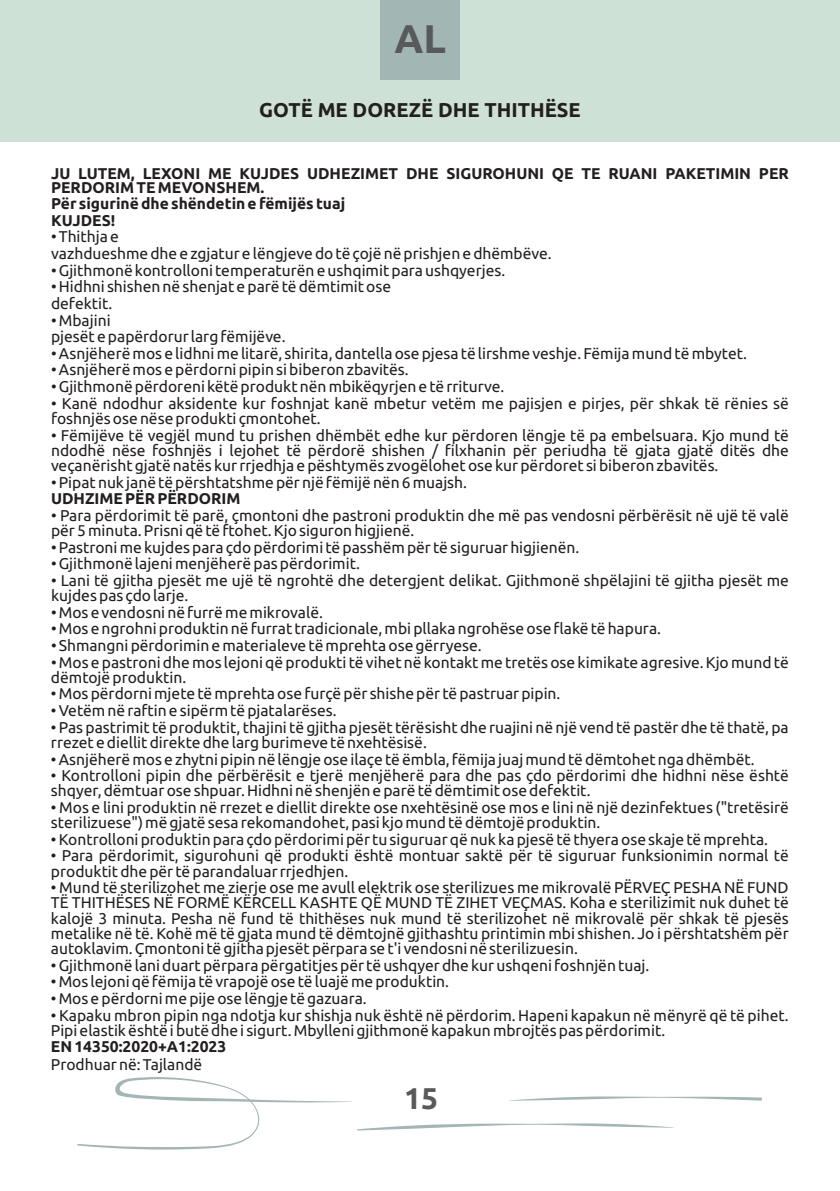
<style>
.page{position:relative;width:840px;height:1191px;background:#fff}
.page>*{position:absolute;margin:0;border:0;box-sizing:border-box;transform-origin:0 0}
.t1{font:700 40px "Ubuntu";color:#58595b}
.t2{font:700 30px "Ubuntu";color:#58595b}
.t3{font:700 20px "Ubuntu";color:#231f20}
.t4{font:15.6px/15.2px "Ubuntu";color:#231f20}
.t5{font:700 15.6px/13.6px "Ubuntu";color:#231f20}
</style>
<div class="page">
<div style="left:0;top:0;width:839px;height:142px;background:#cde1d6"></div>
<div style="left:380px;top:0;width:79px;height:79px;background:#a2b6b4"></div>
<svg style="left:77px;top:1077px;width:684px;height:72px"></svg>
<h1 class="t1" style="left:394px;top:22px;width:53px">AL</h1>
<p class="t3" style="left:259px;top:101px;width:323px">GOTË ME DOREZË DHE THITHËSE</p>
<p class="t5" style="left:51px;top:168px;width:739px">JU LUTEM, LEXONI ME KUJDES UDHEZIMET DHE SIGUROHUNI QE TE RUANI PAKETIMIN PER<br>PERDORIM TE MEVONSHEM.</p>
<p class="t5" style="left:51px;top:196px;width:295px;line-height:16.6px">Për sigurinë dhe shëndetin e fëmijës tuaj<br>KUJDES!</p>
<p class="t4" style="left:51px;top:229px;width:502px;line-height:16.6px">• Thithjae<br>vazhdueshme dhe e zgjatur e lëngjeve do të çojë në prishjen e dhëmbëve.</p>
<p class="t4" style="left:51px;top:263px;width:455px">• Gjithmonë kontrolloni temperaturën e ushqimit para ushqyerjes.</p>
<p class="t4" style="left:51px;top:279px;width:341px;line-height:16.6px">• Hidhni shishen në shenjat e parë të dëmtimit ose defektit.</p>
<p class="t4" style="left:51px;top:313px;width:236px;line-height:16.6px">• Mbajini<br>pjesët e papërdorur larg fëmijëve.</p>
<p class="t4" style="left:51px;top:346px;width:697px">• Asnjëherë mos e lidhni me litarë, shirita, dantella ose pjesa të lirshme veshje. Fëmija mund të mbytet.</p>
<p class="t4" style="left:51px;top:363px;width:359px">• Asnjëherë mos e përdorni pipin si biberon zbavitës.</p>
<p class="t4" style="left:51px;top:380px;width:454px">• Gjithmonë përdoreni këtë produkt nën mbikëqyrjen e të rriturve.</p>
<p class="t4" style="left:51px;top:396px;width:738px">• Kanë ndodhur aksidente kur foshnjat kanë mbetur vetëm me pajisjen e pirjes, për shkak të rënies së foshnjës ose nëse produkti çmontohet.</p>
<p class="t4" style="left:51px;top:428px;width:739px;text-align:justify">• Fëmijëve të vegjël mund tu prishen dhëmbët edhe kur përdoren lëngje të pa embelsuara. Kjo mund të ndodhë nëse foshnjës i lejohet të përdorë shishen / filxhanin për periudha të gjata gjatë ditës dhe veçanërisht gjatë natës kur rrjedhja e pështymës zvogëlohet ose kur përdoret si biberon zbavitës.</p>
<p class="t4" style="left:51px;top:475px;width:417px">• Pipat nuk janë të përshtatshme për një fëmijë nën 6 muajsh.</p>
<p class="t5" style="left:51px;top:493px;width:191px">UDHZIME PËR PËRDORIM</p>
<p class="t4" style="left:51px;top:508px;width:739px">• Para përdorimit të parë, çmontoni dhe pastroni produktin dhe më pas vendosni përbërësit në ujë të valë për 5 minuta. Prisni që të ftohet. Kjo siguron higjienë.</p>
<p class="t4" style="left:51px;top:540px;width:529px">• Pastroni me kujdes para çdo përdorimi të passhëm për të siguruar higjienën.</p>
<p class="t4" style="left:51px;top:557px;width:310px">• Gjithmonë lajeni menjëherë pas përdorimit.</p>
<p class="t4" style="left:51px;top:573px;width:739px">• Lani të gjitha pjesët me ujë të ngrohtë dhe detergjent delikat. Gjithmonë shpëlajini të gjitha pjesët me kujdes pas çdo larje.</p>
<p class="t4" style="left:51px;top:605px;width:273px">• Mos e vendosni në furrë me mikrovalë.</p>
<p class="t4" style="left:51px;top:622px;width:611px">• Mos e ngrohni produktin në furrat tradicionale, mbi pllaka ngrohëse ose flakë të hapura.</p>
<p class="t4" style="left:51px;top:639px;width:432px">• Shmangni përdorimin e materialeve të mprehta ose gërryese.</p>
<p class="t4" style="left:51px;top:655px;width:738px">• Mos e pastroni dhe mos lejoni që produkti të vihet në kontakt me tretës ose kimikate agresive. Kjo mund të dëmtojë produktin.</p>
<p class="t4" style="left:51px;top:687px;width:510px">• Mos përdorni mjete të mprehta ose furçë për shishe për të pastruar pipin.</p>
<p class="t4" style="left:51px;top:704px;width:287px">• Vetëm në raftin e sipërm të pjatalarëses.</p>
<p class="t4" style="left:51px;top:720px;width:739px">• Pas pastrimit të produktit, thajini të gjitha pjesët tërësisht dhe ruajini në një vend të pastër dhe të thatë, pa rrezet e diellit direkte dhe larg burimeve të nxehtësisë.</p>
<p class="t4" style="left:51px;top:752px;width:705px">• Asnjëherë mos e zhytni pipin në lëngje ose ilaçe të ëmbla, fëmija juaj mund të dëmtohet nga dhëmbët.</p>
<p class="t4" style="left:51px;top:769px;width:739px">• Kontrolloni pipin dhe përbërësit e tjerë menjëherë para dhe pas çdo përdorimi dhe hidhni nëse është shqyer, dëmtuar ose shpuar. Hidhni në shenjën e parë të dëmtimit ose defektit.</p>
<p class="t4" style="left:51px;top:800px;width:738px">• Mos e lini produktin në rrezet e diellit direkte ose nxehtësinë ose mos e lini në një dezinfektues ("tretësirë sterilizuese") më gjatë sesa rekomandohet, pasi kjo mund të dëmtojë produktin.</p>
<p class="t4" style="left:51px;top:832px;width:718px">• Kontrolloni produktin para çdo përdorimi për tu siguruar që nuk ka pjesë të thyera ose skaje të mprehta.</p>
<p class="t4" style="left:51px;top:849px;width:739px">• Para përdorimit, sigurohuni që produkti është montuar saktë për të siguruar funksionimin normal të produktit dhe për të parandaluar rrjedhjen.</p>
<p class="t4" style="left:51px;top:881px;width:739px;text-align:justify">• Mund të sterilizohet me zierje ose me avull elektrik ose sterilizues me mikrovalë PËRVEÇ PESHA NË FUND TË THITHËSES NË FORMË KËRCELL KASHTE QË MUND TË ZIHET VEÇMAS. Koha e sterilizimit nuk duhet të kalojë 3 minuta. Pesha në fund të thithëses nuk mund të sterilizohet në mikrovalë për shkak të pjesës metalike në të. Kohë më të gjata mund të dëmtojnë gjithashtu printimin mbi shishen. Jo i përshtatshëm për autoklavim. Çmontoni të gjitha pjesët përpara se t'i vendosni në sterilizuesin.</p>
<p class="t4" style="left:51px;top:958px;width:599px">• Gjithmonë lani duart përpara përgatitjes për të ushqyer dhe kur ushqeni foshnjën tuaj.</p>
<p class="t4" style="left:51px;top:975px;width:399px">• Mos lejoni që fëmija të vrapojë ose të luajë me produktin.</p>
<p class="t4" style="left:51px;top:991px;width:317px">• Mos e përdorni me pije ose lëngje të gazuara.</p>
<p class="t4" style="left:51px;top:1008px;width:738px">• Kapaku mbron pipin nga ndotja kur shishja nuk është në përdorim. Hapeni kapakun në mënyrë që të pihet.<br>Pipi elastik është i butë dhe i sigurt. Mbylleni gjithmonë kapakun mbrojtës pas përdorimit.</p>
<p class="t5" style="left:51px;top:1041px;width:177px">EN 14350:2020+A1:2023</p>
<p class="t4" style="left:51px;top:1057px;width:153px">Prodhuar në: Tajlandë</p>
<h2 class="t2" style="left:404px;top:1085px;width:36px">15</h2>
</div>
